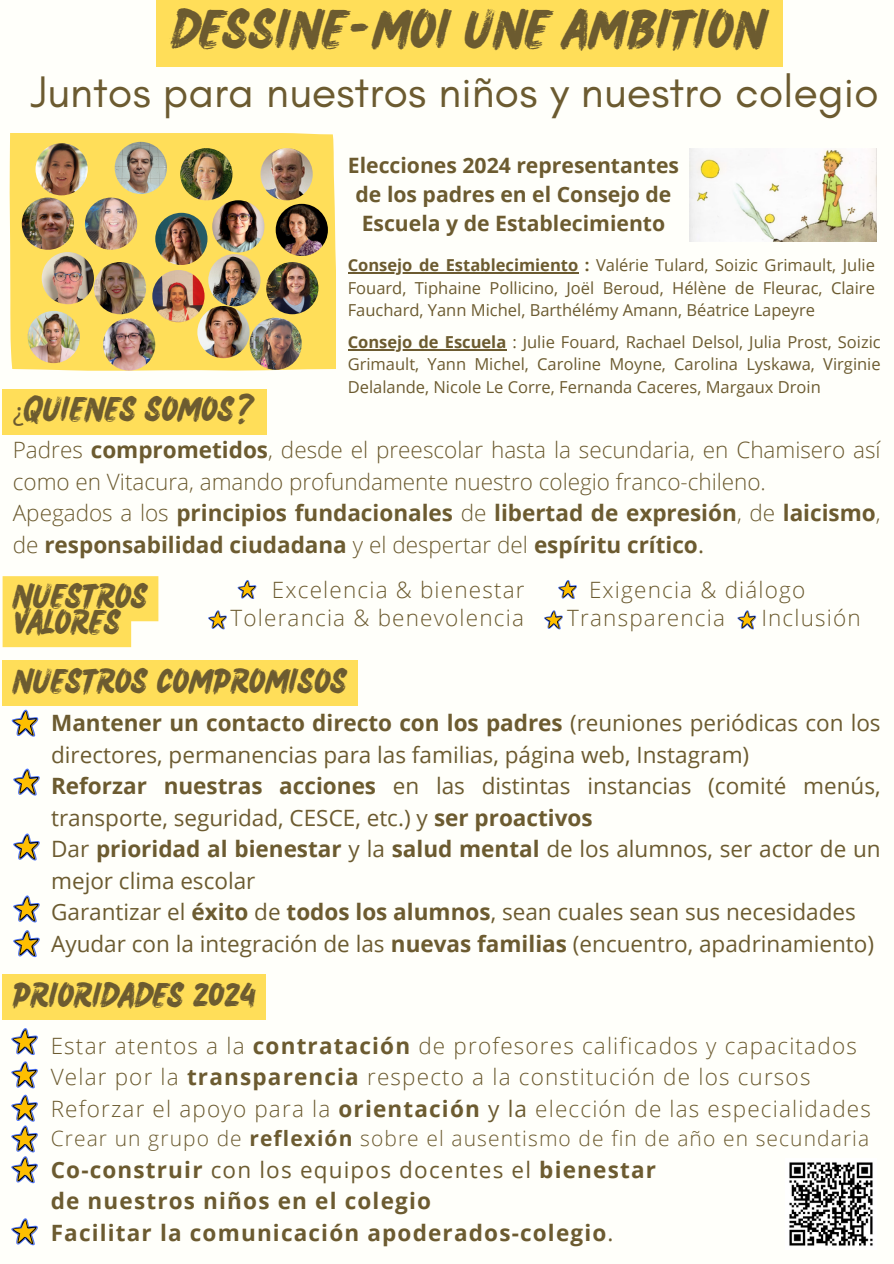
<style>
.page{position:relative;width:894px;height:1264px;background:#fff}
.page>*{position:absolute;margin:0;border:0;box-sizing:border-box;transform-origin:0 0}
.t1{font:45px "Glacial Indifference";color:#6c5b30}
.t2{font:40.5px "Salted Bay";color:#6c5b30}
.t3{font:25.5px/25.8px "Salted Bay";color:#6c5b30}
.t4{font:22.5px/31.5px "Open Sans";color:#6c5b30}
.t5{font:300 22.5px/31.5px "Open Sans";letter-spacing:.05em;color:#6c5b30}
.t6{font:300 22.5px/31.5px "Open Sans";color:#6c5b30}
.t7{font:700 22.5px/31.5px "Open Sans";letter-spacing:.05em;color:#6c5b30}
.t8{font:700 21.15px/29.2px "Open Sans";color:#6c5b30;text-align:center}
.t9{font:300 21px "Open Sans";letter-spacing:.055em;color:#6c5b30}
.t10{font:16.5px/22.5px "Open Sans";color:#6c5b30;text-align:justify}
.s1{font-weight:700}
.s2{font-family:"Noto Sans"}
.s3{font-weight:400}
</style>
<div class="page">
<div style="left:0;top:0;width:893px;height:1263px;background:#fffffa"></div>
<img style="left:689px;top:148px;width:187px;height:93px">
<svg style="left:237px;top:580px;width:19px;height:19px"></svg>
<svg style="left:208px;top:610px;width:19px;height:19px"></svg>
<svg style="left:544px;top:610px;width:18px;height:19px"></svg>
<svg style="left:737px;top:610px;width:19px;height:19px"></svg>
<svg style="left:558px;top:580px;width:18px;height:19px"></svg>
<svg style="left:3px;top:576px;width:155px;height:71px;background:#ffe063"></svg>
<svg style="left:11px;top:1028px;width:27px;height:27px"></svg>
<svg style="left:11px;top:1061px;width:27px;height:27px"></svg>
<svg style="left:11px;top:1218px;width:27px;height:27px"></svg>
<div style="left:10px;top:133px;width:325px;height:237px;background:#ffde59"></div>
<img style="left:212px;top:200px;width:52px;height:52px;border-radius:50%">
<img style="left:35px;top:143px;width:53px;height:52px;border-radius:50%">
<img style="left:115px;top:142px;width:51px;height:52px;border-radius:50%">
<img style="left:180px;top:148px;width:52px;height:52px;border-radius:50%">
<img style="left:85px;top:198px;width:52px;height:52px;border-radius:50%">
<img style="left:155px;top:213px;width:52px;height:52px;border-radius:50%">
<img style="left:260px;top:148px;width:52px;height:52px;border-radius:50%">
<img style="left:275px;top:204px;width:53px;height:52px;border-radius:50%">
<img style="left:266px;top:262px;width:52px;height:52px;border-radius:50%">
<img style="left:22px;top:198px;width:52px;height:52px;border-radius:50%">
<img style="left:152px;top:270px;width:52px;height:52px;border-radius:50%">
<img style="left:208px;top:254px;width:52px;height:52px;border-radius:50%">
<img style="left:28px;top:311px;width:52px;height:52px;border-radius:50%">
<img style="left:94px;top:262px;width:52px;height:52px;border-radius:50%">
<img style="left:42px;top:252px;width:52px;height:52px;border-radius:50%">
<svg style="left:11px;top:709px;width:27px;height:27px"></svg>
<svg style="left:13px;top:768px;width:27px;height:27px"></svg>
<svg style="left:13px;top:833px;width:27px;height:27px"></svg>
<svg style="left:13px;top:895px;width:27px;height:27px"></svg>
<img style="left:197px;top:306px;width:52px;height:52px;border-radius:50%">
<img style="left:103px;top:318px;width:52px;height:52px;border-radius:50%">
<img style="left:249px;top:317px;width:52px;height:53px;border-radius:50%">
<svg style="left:13px;top:930px;width:27px;height:27px"></svg>
<img style="left:789px;top:1162px;width:84px;height:84px">
<div style="left:3px;top:661px;width:354px;height:45px;background:#ffde59"></div>
<div style="left:156px;top:0;width:626px;height:67px;background:#ffde59"></div>
<div style="left:3px;top:389px;width:263px;height:45px;background:#ffde59"></div>
<div style="left:3px;top:974px;width:263px;height:45px;background:#ffde59"></div>
<hr style="left:347px;top:272px;width:231px;height:1px;background:#6c5b30">
<hr style="left:347px;top:349px;width:159px;height:1px;background:#6c5b30">
<svg style="left:11px;top:1094px;width:27px;height:89px"></svg>
<p class="t2" style="left:172px;top:4px;width:595px">DESSINE-MOI UNE AMBITION</p>
<h5 class="t1" style="left:31px;top:64px;width:849px">Juntos para nuestros niños y nuestro colegio</h5>
<p class="t8" style="left:348px;top:150px;width:333px">Elecciones 2024 representantes de los padres en el Consejo de<br>Escuela y de Establecimiento</p>
<h3 class="t10" style="left:347px;top:253px;width:528px"><span class="s1">Consejo de Establecimiento :</span> Valérie Tulard, Soizic Grimault, Julie Fouard, Tiphaine Pollicino, Joël Beroud, Hélène de Fleurac, Claire Fauchard, Yann Michel, Barthélémy Amann, Béatrice Lapeyre</h3>
<h3 class="t10" style="left:347px;top:330px;width:534px"><span class="s1">Consejo de Escuela</span> : Julie Fouard, Rachael Delsol, Julia Prost, Soizic Grimault, Yann Michel, Caroline Moyne, Carolina Lyskawa, Virginie Delalande, Nicole Le Corre, Fernanda Caceres, Margaux Droin</h3>
<p class="t3" style="left:13px;top:398px;width:245px"><span class="s2">¿</span>QUIÉNES SOMOS?</p>
<p class="t6" style="left:13px;top:434px;width:869px">Padres <span class="s1">comprometidos</span>, desde el preescolar hasta la secundaria, en Chamisero así como en Vitacura, amando profundamente nuestro colegio franco-chileno.<br>Apegados a los <span class="s1">principios fundacionales</span> de <span class="s1">libertad de expresión</span>, de <span class="s1">laicismo</span>, de <span class="s1">responsabilidad ciudadana</span> y el despertar del <span class="s1">espíritu crítico</span><span class="s3">.</span></p>
<p class="t3" style="left:13px;top:585px;width:137px">NUESTROS<br>VALORES</p>
<h1 class="t5" style="left:272px;top:573px;width:254px">Excelencia &amp; bienestar</h1>
<h1 class="t5" style="left:589px;top:573px;width:218px">Exigencia &amp; diálogo</h1>
<h1 class="t5" style="left:230px;top:601px;width:295px">Tolerancia &amp; benevolencia</h1>
<h1 class="t5" style="left:567px;top:601px;width:159px">Transparencia</h1>
<h1 class="t5" style="left:761px;top:601px;width:101px">Inclusión</h1>
<p class="t3" style="left:13px;top:669px;width:336px">NUESTROS COMPROMISOS</p>
<p class="t4" style="left:51px;top:706px;width:830px"><span class="s1">Mantener un contacto directo con los padres</span> (reuniones periódicas con los directores, permanencias para las familias, página web, Instagram)<br><span class="s1">Reforzar nuestras acciones</span> en las distintas instancias (comité menús, transporte, seguridad, CESCE, etc.) y <span class="s1">ser proactivos<br></span>Dar <span class="s1">prioridad al bienestar</span> y la <span class="s1">salud mental</span> de los alumnos, ser actor de un mejor clima escolar<br>Garantizar el <span class="s1">éxito</span> de <span class="s1">todos los alumnos</span>, sean cuales sean sus necesidades</p>
<h5 class="t4" style="left:51px;top:927px;width:824px">Ayudar con la integración de las <span class="s1">nuevas familias</span> (encuentro, apadrinamiento)</h5>
<p class="t3" style="left:13px;top:983px;width:244px">PRIORIDADES 2024</p>
<p class="t5" style="left:51px;top:1029px;width:821px">Estar atentos a la <span class="s1">contratación</span> de profesores calificados y capacitados<br>Velar por la <span class="s1">transparencia</span> respecto a la constitución de los cursos<br>Reforzar el apoyo para la <span class="s1">orientación</span> <span class="s3">y la</span> elección de las especialidades</p>
<p class="t9" style="left:51px;top:1123px;width:819px">Crear un grupo de <span class="s1">reflexión</span> sobre el ausentismo de fin de año en secundaria</p>
<p class="t7" style="left:51px;top:1153px;width:606px">Co-construir <span class="s3">con los equipos docentes el</span> bienestar de nuestros niños en el colegio<br>Facilitar la comunicación apoderados-colegio<span class="s3">.</span></p>
</div>
